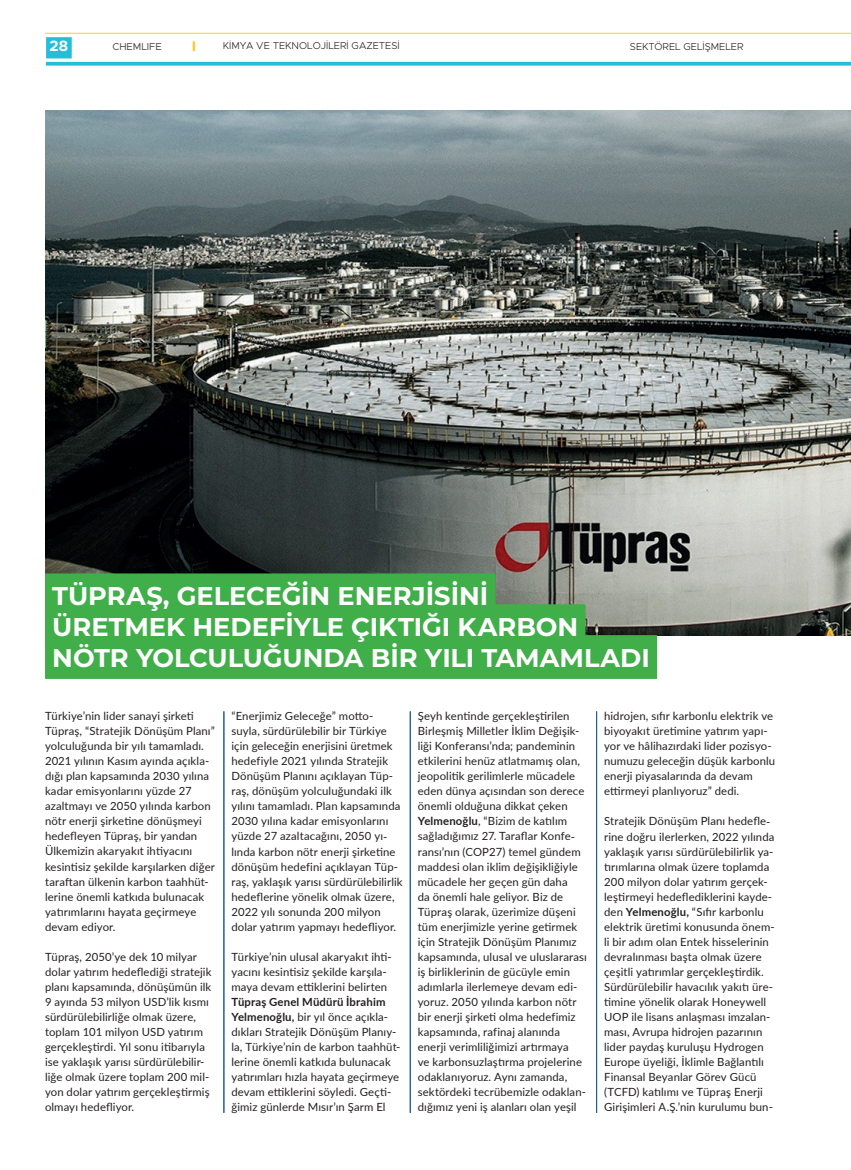
<style>
.page{position:relative;width:851px;height:1170px;background:#fff}
.page>*{position:absolute;margin:0;border:0;box-sizing:border-box;transform-origin:0 0}
.t1{font:700 25.62px/30.9px "Montserrat";color:#fff}
.t2{font:700 15px "Metropolis";color:#fff}
.t3{font:11.25px/15px "Lato";letter-spacing:.01em;color:#231f20}
.t4{font:300 10px "Metropolis";color:#231f20}
.t5{font:10px "Metropolis";color:#3e3e3f}
.s1{font-weight:700}
</style>
<div class="page">
<img style="left:45px;top:111px;width:805px;height:524px">
<hr style="left:224px;top:711px;width:1px;height:401px;background:#1e5d9a">
<hr style="left:410px;top:711px;width:1px;height:401px;background:#1e5d9a">
<hr style="left:596px;top:711px;width:1px;height:401px;background:#1e5d9a">
<div style="left:45px;top:573px;width:450px;height:44px;background:#40ae49"></div>
<div style="left:45px;top:604px;width:540px;height:44px;background:#40ae49"></div>
<div style="left:45px;top:635px;width:612px;height:44px;background:#40ae49"></div>
<div style="left:46px;top:37px;width:26px;height:21px;background:#23bfd8"></div>
<hr style="left:45px;top:33px;width:805px;height:1px;background:#fec93a">
<svg style="left:46px;top:62px;width:804px;height:4px;background:#37c5db"></svg>
<svg style="left:192px;top:41px;width:3px;height:10px"></svg>
<h2 class="t2" style="left:50px;top:37px;width:20px">28</h2>
<p class="t5" style="left:112px;top:40px;width:51px">CHEMLIFE</p>
<p class="t4" style="left:223px;top:40px;width:178px">KIMYA VE TEKNOLOJILERI GAZETESI</p>
<p class="t4" style="left:629px;top:41px;width:115px">SEKTÖREL GELIŞMELER</p>
<h1 class="t1" style="left:52px;top:579px;width:599px">TÜPRAŞ, GELECEĞI N ENERJISI NI<br>ÜRETMEK HEDEFIYLE ÇIKTIĞI KARBON<br>NÖTR YOLCULUĞUNDA BI R YILI TAMAMLADI</h1>
<p class="t3" style="left:45px;top:708px;width:171px">Türkiye’nin lider sanayi şirketi<br>Tüpraş, “Stratejik Dönüşüm Planı” yolculuğunda bir yılı tamamladı.<br>2021 yılının Kasım ayında açıkla&shy;dığı plan kapsamında 2030 yılına kadar emisyonlarını yüzde 27 azaltmayı ve 2050 yılında karbon nötr enerji şirketine dönüşmeyi hedefleyen Tüpraş, bir yandan<br>Ülkemizin akaryakıt ihtiyacını kesintisiz şekilde karşılarken diğer taraftan ülkenin karbon taahhüt&shy;lerine önemli katkıda bulunacak yatırımlarını hayata geçirmeye devam ediyor.</p>
<p class="t3" style="left:45px;top:948px;width:168px">Tüpraş, 2050’ye dek 10 milyar dolar yatırım hedeflediği stratejik planı kapsamında, dönüşümün ilk<br>9 ayında 53 milyon USD’lik kısmı sürdürülebilirliğe olmak üzere, toplam 101 milyon USD yatırım gerçekleştirdi. Yıl sonu itibarıyla ise yaklaşık yarısı sürdürülebilir&shy;liğe olmak üzere toplam 200 mil&shy;yon dolar yatırım gerçekleştirmiş olmayı hedefliyor.</p>
<p class="t3" style="left:231px;top:708px;width:173px">“Enerjimiz Geleceğe” motto&shy;suyla, sürdürülebilir bir Türkiye için geleceğin enerjisini üretmek hedefiyle 2021 yılında Stratejik Dönüşüm Planını açıklayan Tüp&shy;raş, dönüşüm yolculuğundaki ilk yılını tamamladı. Plan kapsamında 2030 yılına kadar emisyonlarını yüzde 27 azaltacağını, 2050 yı&shy;lında karbon nötr enerji şirketine dönüşüm hedefini açıklayan Tüp&shy;raş, yaklaşık yarısı sürdürülebilirlik hedeflerine yönelik olmak üzere, 2022 yılı sonunda 200 milyon dolar yatırım yapmayı hedefliyor.</p>
<p class="t3" style="left:231px;top:948px;width:162px">Türkiye’nin ulusal akaryakıt ihti&shy;yacını kesintisiz şekilde karşıla&shy;maya devam ettiklerini belirten</p>
<p class="t3" style="left:231px;top:993px;width:170px"><span class="s1">Tüpraş Genel Müdürü İbrahim Yelmenoğlu,</span> bir yıl önce açıkla&shy;dıkları Stratejik Dönüşüm Planıy&shy;la, Türkiye’nin de karbon taahhüt&shy;lerine önemli katkıda bulunacak yatırımları hızla hayata geçirmeye devam ettiklerini söyledi. Geçti&shy;ğimiz günlerde Mısır’ın Şarm El</p>
<p class="t3" style="left:417px;top:708px;width:171px">Şeyh kentinde gerçekleştirilen Birleşmiş Milletler İklim Değişik&shy;liği Konferansı’nda; pandeminin etkilerini henüz atlatmamış olan, jeopolitik gerilimlerle mücadele eden dünya açısından son derece önemli olduğuna dikkat çeken <span class="s1">Yelmenoğlu</span>, “Bizim de katılım sağladığımız 27. Taraflar Konfe&shy;ransı’nın (COP27) temel gündem maddesi olan iklim değişikliğiyle mücadele her geçen gün daha<br>da önemli hale geliyor. Biz de Tüpraş olarak, üzerimize düşeni tüm enerjimizle yerine getirmek için Stratejik Dönüşüm Planımız kapsamında, ulusal ve uluslararası iş birliklerinin de gücüyle emin adımlarla ilerlemeye devam edi&shy;yoruz. 2050 yılında karbon nötr bir enerji şirketi olma hedefimiz kapsamında, rafinaj alanında enerji verimliliğimizi artırmaya<br>ve karbonsuzlaştırma projelerine odaklanıyoruz. Aynı zamanda, sektördeki tecrübemizle odaklan&shy;dığımız yeni iş alanları olan yeşil</p>
<p class="t3" style="left:604px;top:708px;width:173px">hidrojen, sıfır karbonlu elektrik ve biyoyakıt üretimine yatırım yapı&shy;yor ve hâlihazırdaki lider pozisyo&shy;numuzu geleceğin düşük karbonlu enerji piyasalarında da devam ettirmeyi planlıyoruz” dedi.</p>
<p class="t3" style="left:604px;top:813px;width:172px">Stratejik Dönüşüm Planı hedefle&shy;rine doğru ilerlerken, 2022 yılında yaklaşık yarısı sürdürülebilirlik ya&shy;tırımlarına olmak üzere toplamda 200 milyon dolar yatırım gerçek&shy;leştirmeyi hedeflediklerini kayde&shy;den <span class="s1">Yelmenoğlu,</span> “Sıfır karbonlu elektrik üretimi konusunda önem&shy;li bir adım olan Entek hisselerinin devralınması başta olmak üzere çeşitli yatırımlar gerçekleştirdik.<br>Sürdürülebilir havacılık yakıtı üre&shy;timine yönelik olarak Honeywell UOP ile lisans anlaşması imzalan&shy;ması, Avrupa hidrojen pazarının lider paydaş kuruluşu Hydrogen Europe üyeliği, İklimle Bağlantılı Finansal Beyanlar Görev Gücü (TCFD) katılımı ve Tüpraş Enerji Girişimleri A.Ş.’nin kurulumu bun-</p>
</div>
